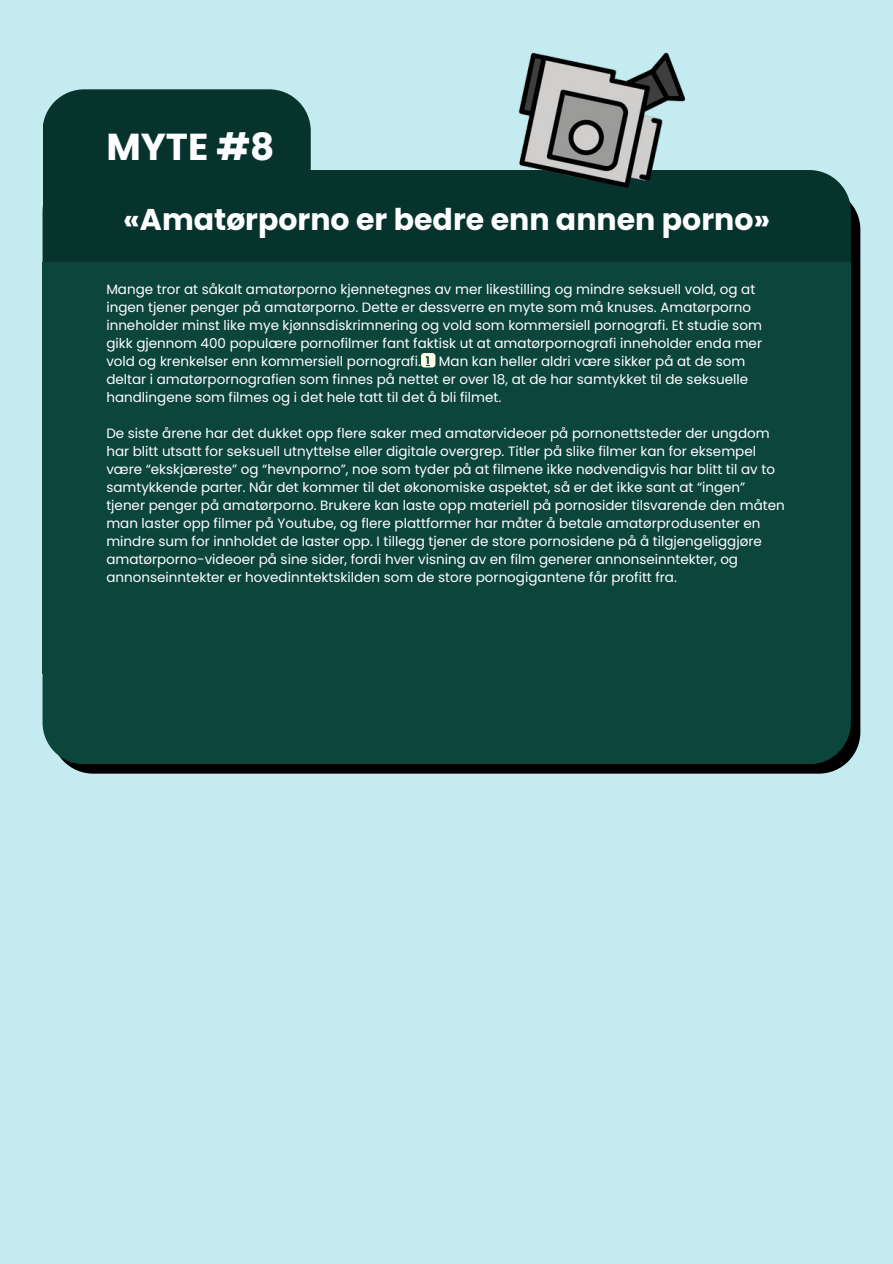
<style>
.page{position:relative;width:893px;height:1264px;background:#fff}
.page>*{position:absolute;margin:0;border:0;box-sizing:border-box;transform-origin:0 0}
.t1{font:700 37.5px "Poppins";color:#fff}
.t2{font:700 30px "Poppins";color:#fff}
.t3{font:13.5px/18px "Poppins";color:#fff}
.t4{font:700 10.5px "Poppins";color:#0b453c}
</style>
<div class="page">
<div style="left:0;top:0;width:892px;height:1263px;background:#c3ebf0"></div>
<svg style="left:66px;top:202px;width:794px;height:571px;background:#070b0b"></svg>
<div style="left:43px;top:89px;width:267px;height:81px;background:#07332d"></div>
<div style="left:43px;top:170px;width:807px;height:92px;background:#07332d"></div>
<div style="left:43px;top:262px;width:807px;height:412px;background:#0b453c"></div>
<div style="left:43px;top:674px;width:807px;height:90px;background:#0b453c"></div>
<img style="left:482px;top:52px;width:237px;height:168px">
<div style="left:421px;top:353px;width:14px;height:14px;background:#fffbe4;border-radius:3px"></div>
<h1 class="t1" style="left:106px;top:121px;width:170px">MYTE #8</h1>
<h2 class="t2" style="left:123px;top:198px;width:648px">«Amatørporno er bedre enn annen porno»</h2>
<p class="t3" style="left:106px;top:280px;width:657px">Mange tror at såkalt amatørporno kjennetegnes av mer likestilling og mindre seksuell vold, og at ingen tjener penger på amatørporno. Dette er dessverre en myte som må knuses. Amatørporno inneholder minst like mye kjønnsdiskrimnering og vold som kommersiell pornografi. Et studie som gikk gjennom 400 populære pornofilmer fant faktisk ut at amatørpornografi inneholder enda mer vold og krenkelser enn kommersiell pornografi.</p>
<p class="t3" style="left:106px;top:352px;width:643px;text-indent:332px">Man kan heller aldri være sikker på at de som deltar i amatørpornografien som finnes på nettet er over 18, at de har samtykket til de seksuelle handlingene som filmes og i det hele tatt til det å bli filmet.</p>
<p class="t3" style="left:106px;top:424px;width:680px">De siste årene har det dukket opp flere saker med amatørvideoer på pornonettsteder der ungdom har blitt utsatt for seksuell utnyttelse eller digitale overgrep. Titler på slike filmer kan for eksempel være “ekskjæreste” og “hevnporno”, noe som tyder på at filmene ikke nødvendigvis har blitt til av to samtykkende parter. Når det kommer til det økonomiske aspektet, så er det ikke sant at “ingen” tjener penger på amatørporno. Brukere kan laste opp materiell på pornosider tilsvarende den måten man laster opp filmer på Youtube, og flere plattformer har måter å betale amatørprodusenter en mindre sum for innholdet de laster opp. I tillegg tjener de store pornosidene på å tilgjengeliggjøre amatørporno-videoer på sine sider, fordi hver visning av en film generer annonseinntekter, og annonseinntekter er hovedinntektskilden som de store pornogigantene får profitt fra.</p>
<p class="t4" style="left:425px;top:353px;width:5px">1</p>
</div>
